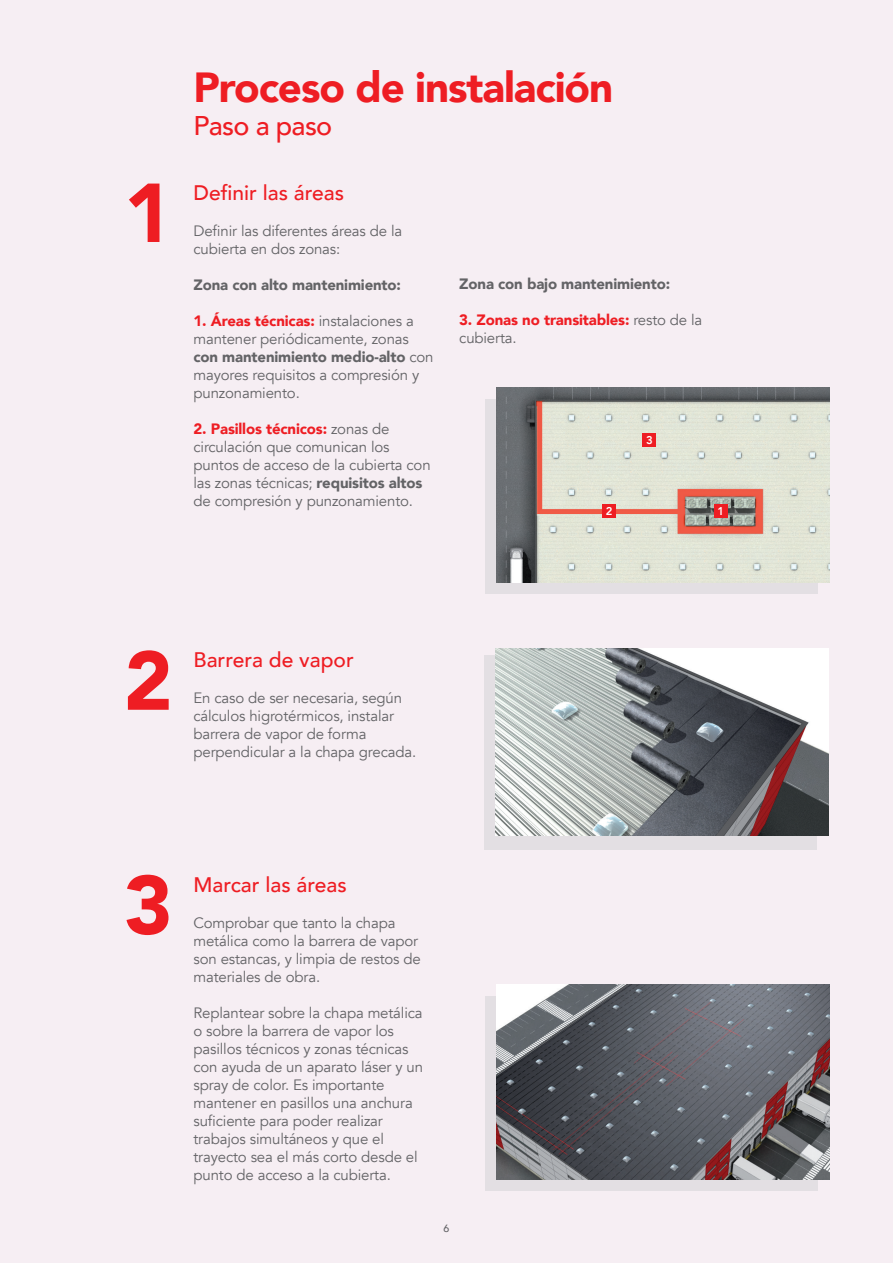
<style>
.page{position:relative;width:893px;height:1263px;background:#f6eef3}
.page>*{position:absolute;margin:0;border:0;box-sizing:border-box;transform-origin:0 0}
.t1{font:900 82.5px "Avenir";color:#ee1d23}
.t2{font:900 42px "Avenir";letter-spacing:-.025em;color:#ee1d23}
.t3{font:500 27px "Avenir";letter-spacing:-.025em;color:#ee1d23}
.t4{font:500 21px "Avenir";color:#ee1d23}
.t5{font:15px/18px "Avenir";letter-spacing:-.01em;color:#636366}
.t6{font:900 15px "Avenir";letter-spacing:-.01em;color:#636366}
.t7{font:900 15px/18px "Avenir";letter-spacing:-.01em;color:#ee1d23}
.t8{font:800 11.25px "Avenir";color:#fff}
.t9{font:500 10.5px "Avenir";color:#636366}
.s1{font-weight:900;color:#ee1d23}
.s2{font-weight:900}
.s3{font-weight:400;color:#636366}
</style>
<div class="page">
<div style="left:484px;top:655px;width:332px;height:195px;background:#e3dfe3"></div>
<div style="left:485px;top:399px;width:332px;height:195px;background:#e3dfe3"></div>
<img style="left:496px;top:388px;width:333px;height:194px">
<div style="left:485px;top:996px;width:332px;height:195px;background:#e3dfe3"></div>
<img style="left:496px;top:985px;width:333px;height:194px">
<div style="left:602px;top:504px;width:14px;height:14px;background:#ee1d23"></div>
<div style="left:642px;top:433px;width:14px;height:13px;background:#ee1d23"></div>
<div style="left:714px;top:504px;width:13px;height:14px;background:#ee1d23"></div>
<img style="left:495px;top:648px;width:333px;height:187px">
<h1 class="t1" style="left:124px;top:143px;width:50px">1</h1>
<h2 class="t2" style="left:193px;top:51px;width:421px">Proceso de instalación</h2>
<h3 class="t3" style="left:193px;top:102px;width:140px">Paso a paso</h3>
<h3 class="t4" style="left:193px;top:174px;width:152px">Definir las áreas</h3>
<p class="t5" style="left:193px;top:222px;width:210px">Definir las diferentes áreas de la cubierta en dos zonas:</p>
<p class="t6" style="left:193px;top:271px;width:209px">Zona con alto mantenimiento:</p>
<p class="t5" style="left:193px;top:312px;width:242px"><span class="s1">1. Áreas técnicas:</span> instalaciones a mantener periódicamente, zonas <span class="s2">con mantenimiento medio-alto</span> con mayores requisitos a compresión y punzonamiento.</p>
<p class="t5" style="left:193px;top:420px;width:239px"><span class="s1">2. Pasillos técnicos:</span> zonas de circulación que comunican los puntos de acceso de la cubierta con las zonas técnicas; <span class="s2">requisitos altos </span>de compresión y punzonamiento.</p>
<p class="t6" style="left:459px;top:271px;width:212px">Zona con bajo mantenimiento:</p>
<p class="t7" style="left:459px;top:310px;width:245px">3. Zonas no transitables: <span class="s3">resto de la cubierta.</span></p>
<p class="t8" style="left:606px;top:502px;width:8px">2</p>
<p class="t8" style="left:646px;top:431px;width:8px">3</p>
<p class="t8" style="left:717px;top:502px;width:8px">1</p>
<h1 class="t1" style="left:124px;top:610px;width:50px">2</h1>
<h3 class="t4" style="left:193px;top:642px;width:162px">Barrera de vapor</h3>
<p class="t5" style="left:193px;top:689px;width:224px">En caso de ser necesaria, según cálculos higrotérmicos, instalar barrera de vapor de forma perpendicular a la chapa grecada.</p>
<h1 class="t1" style="left:124px;top:835px;width:50px">3</h1>
<h3 class="t4" style="left:193px;top:866px;width:155px">Marcar las áreas</h3>
<p class="t5" style="left:193px;top:914px;width:229px">Comprobar que tanto la chapa metálica como la barrera de vapor son estancas, y limpia de restos de materiales de obra.</p>
<p class="t5" style="left:193px;top:1004px;width:231px">Replantear sobre la chapa metálica o sobre la barrera de vapor los pasillos técnicos y zonas técnicas con ayuda de un aparato láser y un spray de color. Es importante mantener en pasillos una anchura suficiente para poder realizar trabajos simultáneos y que el trayecto sea el más corto desde el punto de acceso a la cubierta.</p>
<p class="t9" style="left:444px;top:1219px;width:7px">6</p>
</div>
